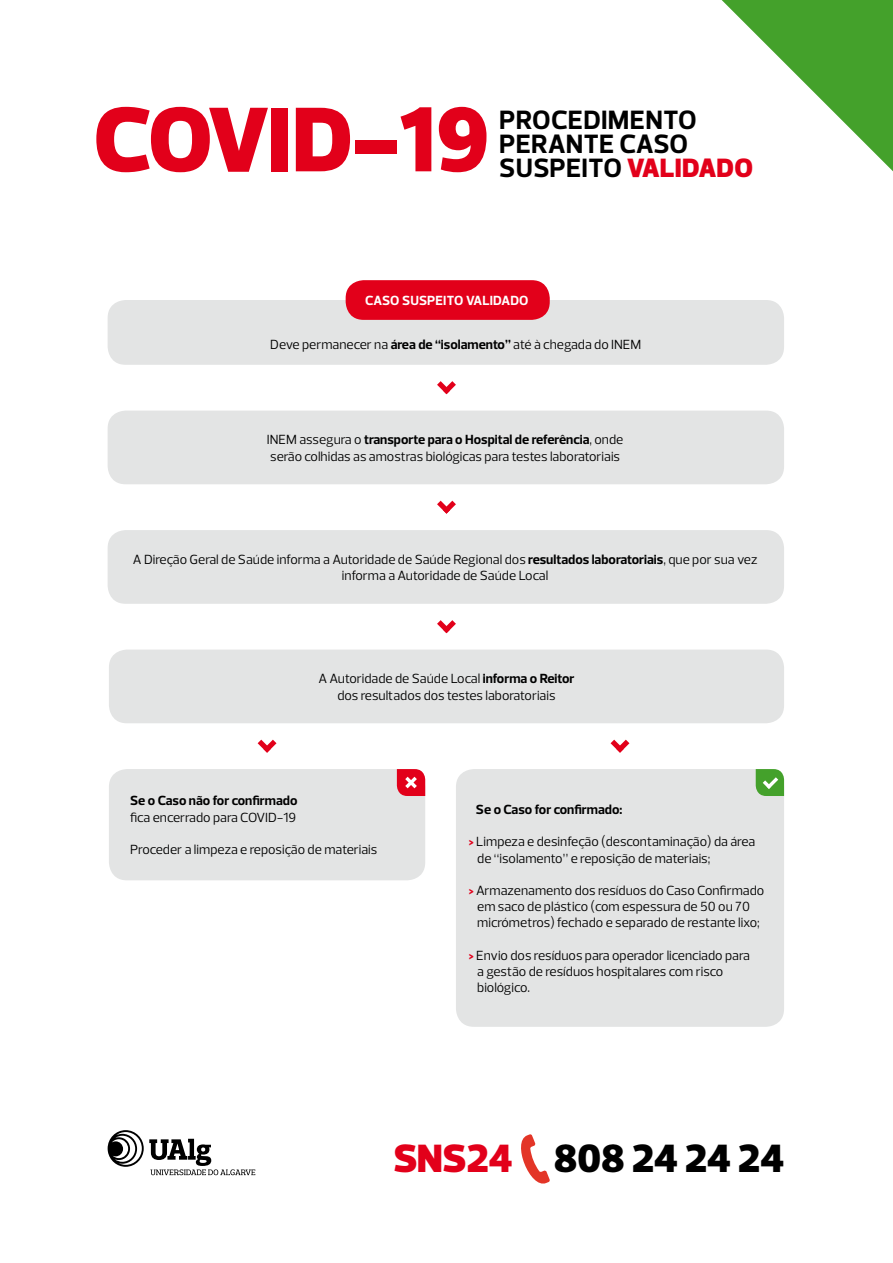
<style>
.page{position:relative;width:893px;height:1263px;background:#fff}
.page>*{position:absolute;margin:0;border:0;box-sizing:border-box;transform-origin:0 0}
.t1{font:900 93.45px "Prelo";letter-spacing:-.01em;color:#e2001a}
.t2{font:900 40.2px "Prelo";color:#000}
.t3{font:900 40.2px "Prelo";letter-spacing:-.005em;color:#e2001a}
.t4{font:700 27px/24px "Prelo";letter-spacing:.015em;color:#000}
.t5{font:13.5px/16.2px "Prelo";color:#000;text-align:center}
.t6{font:700 13.5px "Prelo";color:#000}
.t7{font:700 13.5px "Prelo";color:#fff}
.s1{font-weight:900;color:#e2001a}
.s2{font-weight:700}
.s3{font-weight:400}
.s4{font-weight:700;color:#e2001a}
</style>
<div class="page">
<div style="left:108px;top:300px;width:676px;height:65px;background:#e3e4e4;border-radius:18px"></div>
<div style="left:346px;top:280px;width:204px;height:40px;background:#e2001a;border-radius:18px"></div>
<svg style="left:437px;top:381px;width:19px;height:13px"></svg>
<div style="left:108px;top:411px;width:676px;height:73px;background:#e3e4e4;border-radius:18px"></div>
<svg style="left:437px;top:501px;width:19px;height:13px"></svg>
<div style="left:108px;top:530px;width:676px;height:74px;background:#e3e4e4;border-radius:18px"></div>
<svg style="left:437px;top:620px;width:19px;height:13px"></svg>
<div style="left:109px;top:649px;width:675px;height:74px;background:#e3e4e4;border-radius:18px"></div>
<div style="left:109px;top:769px;width:316px;height:111px;background:#e3e4e4;border-radius:18px"></div>
<svg style="left:258px;top:740px;width:18px;height:13px"></svg>
<div style="left:456px;top:769px;width:328px;height:258px;background:#e3e4e4;border-radius:18px"></div>
<svg style="left:611px;top:740px;width:18px;height:13px"></svg>
<svg style="left:397px;top:769px;width:28px;height:27px"></svg>
<svg style="left:756px;top:769px;width:28px;height:27px"></svg>
<svg style="left:521px;top:1134px;width:29px;height:50px"></svg>
<svg style="left:108px;top:1130px;width:147px;height:45px"></svg>
<svg style="left:722px;top:0;width:171px;height:171px"></svg>
<p class="t1" style="left:94px;top:83px;width:397px">COVID-19</p>
<p class="t4" style="left:499px;top:108px;width:199px">PROCEDIMENTO</p>
<p class="t4" style="left:499px;top:132px;width:255px">PERANTE CASO<br>SUSPEITO <span class="s1">VALIDADO</span></p>
<p class="t7" style="left:365px;top:292px;width:165px">CASO SUSPEITO VALIDADO</p>
<p class="t5" style="left:270px;top:336px;width:373px">Deve permanecer na <span class="s2">área de “isolamento”</span> até à chegada do INEM</p>
<p class="t6" style="left:267px;top:432px;width:358px"><span class="s3">INEM assegura o</span> transporte para o Hospital de referência<span class="s3">, onde</span></p>
<p class="t5" style="left:270px;top:448px;width:351px">serão colhidas as amostras biológicas para testes laboratoriais</p>
<p class="t5" style="left:133px;top:551px;width:626px">A Direção Geral de Saúde informa a Autoridade de Saúde Regional dos <span class="s2">resultados laboratoriais</span>, que por sua vez informa a Autoridade de Saúde Local</p>
<p class="t5" style="left:318px;top:671px;width:258px">A Autoridade de Saúde Local <span class="s2">informa o Reitor</span></p>
<p class="t5" style="left:337px;top:687px;width:220px">dos resultados dos testes laboratoriais</p>
<p class="t6" style="left:130px;top:793px;width:169px">Se o Caso não for confirmado</p>
<p class="t5" style="left:130px;top:809px;width:167px">fica encerrado para COVID-19</p>
<p class="t5" style="left:130px;top:841px;width:249px">Proceder a limpeza e reposição de materiais</p>
<p class="t6" style="left:476px;top:801px;width:148px">Se o Caso for confirmado:</p>
<p class="t5" style="left:477px;top:834px;width:280px;text-align:left;text-indent:-9px"><span class="s4">&gt;</span> Limpeza e desinfeção (descontaminação) da área de “isolamento” e reposição de materiais;</p>
<p class="t5" style="left:469px;top:882px;width:297px"><span class="s4">&gt;</span> Armazenamento dos resíduos do Caso Confirmado em saco de plástico (com espessura de 50 ou 70 micrómetros) fechado e separado de restante lixo;</p>
<p class="t5" style="left:477px;top:947px;width:274px;text-align:left;text-indent:-9px"><span class="s4">&gt;</span> Envio dos resíduos para operador licenciado para a gestão de resíduos hospitalares com risco biológico.</p>
<p class="t3" style="left:393px;top:1134px;width:121px">SNS24</p>
<p class="t2" style="left:554px;top:1134px;width:232px">808 24 24 24</p>
</div>
